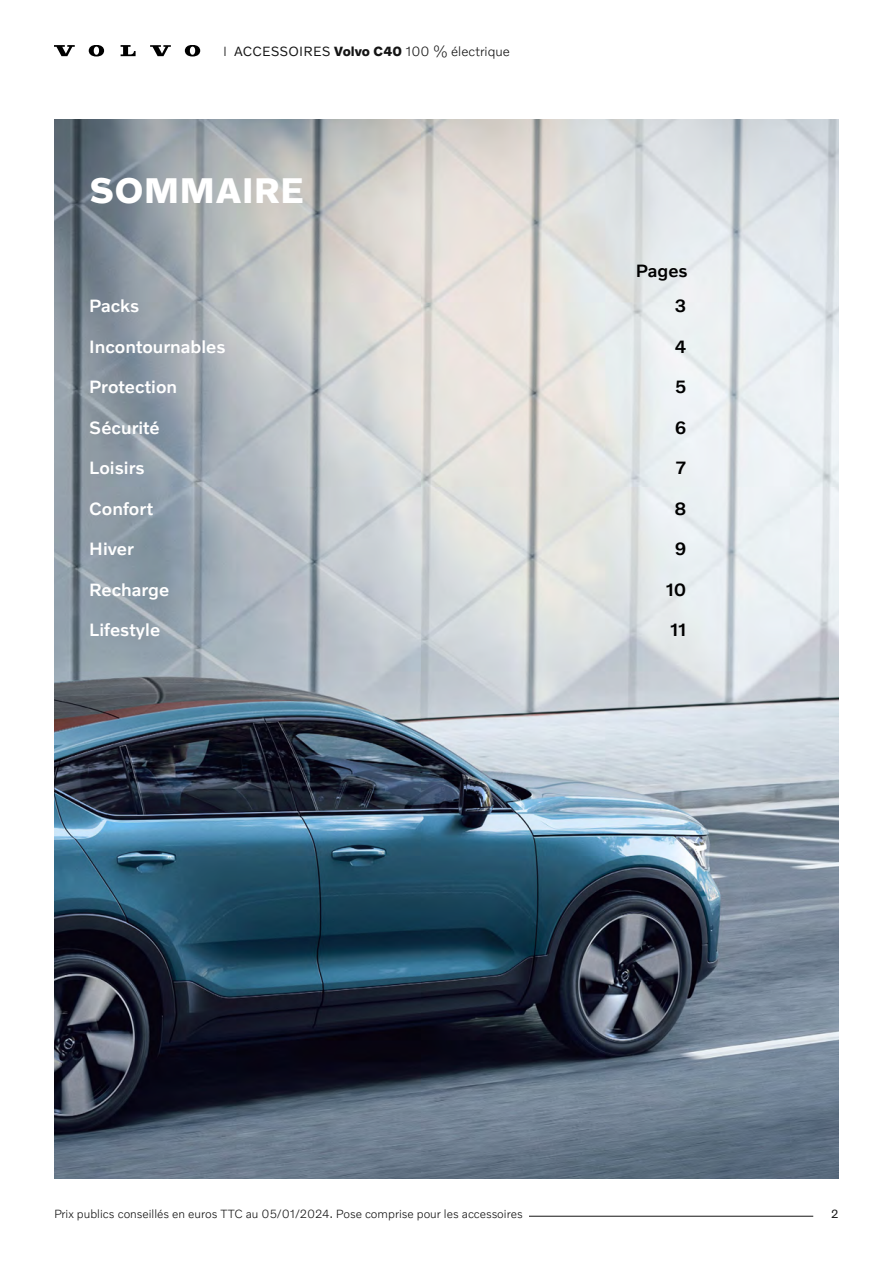
<style>
.page{position:relative;width:893px;height:1263px;background:#fff}
.page>*{position:absolute;margin:0;border:0;box-sizing:border-box;transform-origin:0 0}
.t1{font:700 36px "Volvo Novum";letter-spacing:.02em;color:#fff}
.t2{font:500 18px "Volvo Novum";color:#fff}
.t3{font:500 18px "Volvo Novum";color:#000}
.t4{font:300 13.5px "Volvo Novum";color:#141414}
.t5{font:300 12px "Volvo Novum";color:#141414}
.t6{font:12px "Volvo Novum";color:#141414}
.s1{font-weight:400}
.s2{font-weight:700}
</style>
<div class="page">
<hr style="left:529px;top:1216px;width:284px;height:1px;background:#141414">
<svg style="left:54px;top:45px;width:21px;height:11px"></svg>
<svg style="left:121px;top:45px;width:15px;height:11px"></svg>
<svg style="left:89px;top:45px;width:15px;height:12px"></svg>
<svg style="left:150px;top:45px;width:21px;height:11px"></svg>
<svg style="left:185px;top:45px;width:15px;height:12px"></svg>
<img style="left:54px;top:120px;width:785px;height:1059px">
<p class="t4" style="left:223px;top:42px;width:288px">I <span class="s1">ACCESSOIRES</span> <span class="s2">Volvo C40</span> 100 % électrique</p>
<h1 class="t1" style="left:90px;top:168px;width:216px">SOMMAIRE</h1>
<h2 class="t3" style="left:636px;top:259px;width:53px">Pages</h2>
<h2 class="t2" style="left:89px;top:295px;width:51px">Packs</h2>
<h2 class="t3" style="left:675px;top:295px;width:13px">3</h2>
<h2 class="t2" style="left:89px;top:335px;width:138px">Incontournables</h2>
<h2 class="t3" style="left:675px;top:335px;width:13px">4</h2>
<h2 class="t2" style="left:89px;top:376px;width:89px">Protection</h2>
<h2 class="t3" style="left:675px;top:376px;width:13px">5</h2>
<h2 class="t2" style="left:89px;top:416px;width:72px">Sécurité</h2>
<h2 class="t3" style="left:675px;top:416px;width:13px">6</h2>
<h2 class="t2" style="left:89px;top:457px;width:57px">Loisirs</h2>
<h2 class="t3" style="left:675px;top:457px;width:12px">7</h2>
<h2 class="t2" style="left:89px;top:497px;width:65px">Confort</h2>
<h2 class="t3" style="left:674px;top:497px;width:13px">8</h2>
<h2 class="t2" style="left:89px;top:538px;width:46px">Hiver</h2>
<h2 class="t3" style="left:675px;top:538px;width:13px">9</h2>
<h2 class="t2" style="left:89px;top:578px;width:81px">Recharge</h2>
<h2 class="t3" style="left:666px;top:578px;width:22px">10</h2>
<h2 class="t2" style="left:89px;top:619px;width:72px">Lifestyle</h2>
<h2 class="t3" style="left:670px;top:619px;width:18px">11</h2>
<p class="t5" style="left:54px;top:1206px;width:470px">Prix publics conseillés en euros TTC au 05/01/2024. Pose comprise pour les accessoires</p>
<p class="t6" style="left:831px;top:1206px;width:9px">2</p>
</div>
